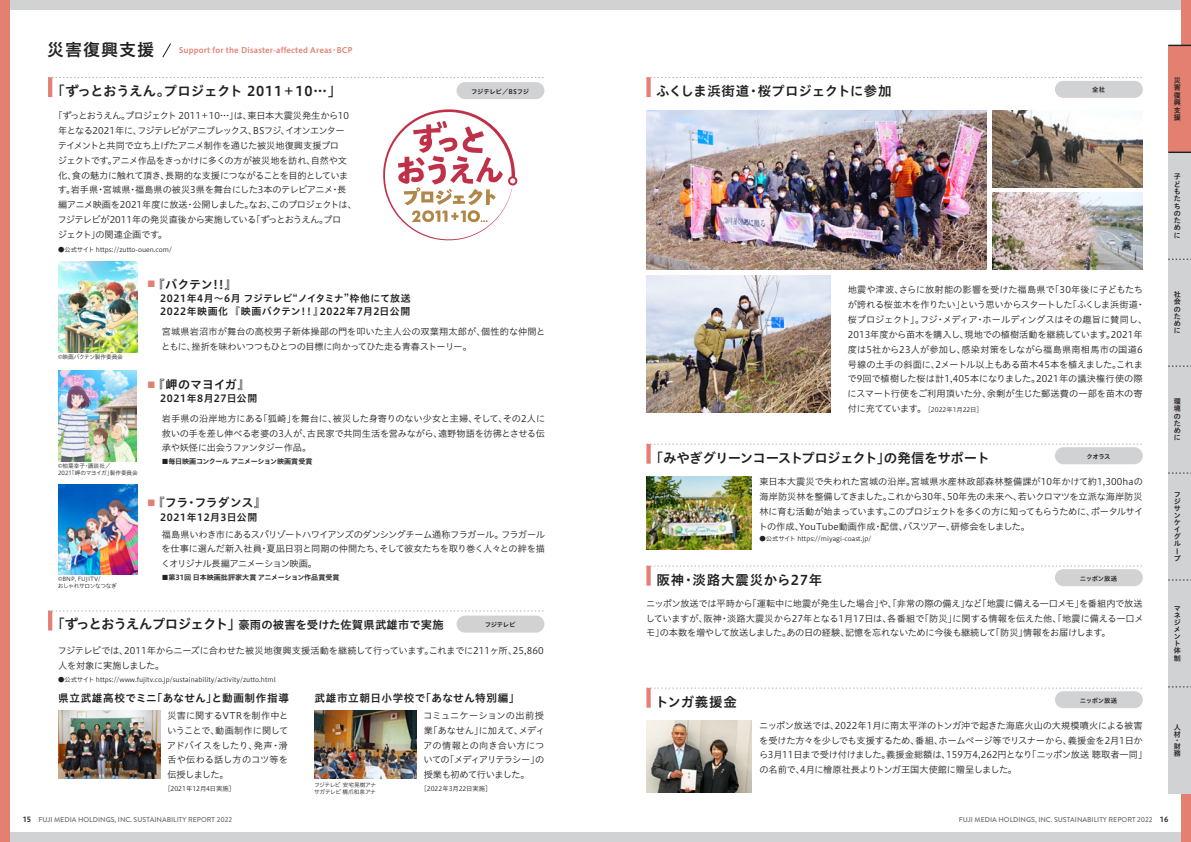
<style>
.page{position:relative;width:1191px;height:842px;background:#fff}
.page>*{position:absolute;margin:0;border:0;box-sizing:border-box;transform-origin:0 0}
.t1{font:17px "Hiragino UD Sans Std N W6";letter-spacing:.06em;color:#231f20}
.t2{font:13.5px "Hiragino UD Sans Std N W6";letter-spacing:-.01em;color:#231f20}
.t3{font:13.5px "Hiragino UD Sans Std N W6";letter-spacing:-.05em;color:#231f20}
.t4{font:13.5px "Hiragino UD Sans Std N W6";letter-spacing:.06em;color:#231f20}
.t5{font:12px "Hiragino UD Sans Std N W6";letter-spacing:-.03em;color:#231f20}
.t6{font:11.3px "Hiragino UD Sans Std N W6";letter-spacing:.005em;color:#231f20}
.t7{font:10.6px "Hiragino UD Sans Std N W6";letter-spacing:.06em;color:#231f20}
.t8{font:9.9px/13.5px "Hiragino UD Sans Std N W6";letter-spacing:.06em;color:#231f20}
.t9{font:9.2px/14.9px "Hiragino UD Sans Std N W3";letter-spacing:-.025em;color:#231f20;text-align:justify}
.t10{font:9.2px/14.9px "Hiragino UD Sans Std N W3";letter-spacing:-.045em;color:#231f20}
.t11{font:9.2px/14.9px "Hiragino UD Sans Std N W3";letter-spacing:-.005em;color:#231f20}
.t12{font:7.8px "Hiragino UD Sans Std N W6";letter-spacing:.02em;color:#e38072}
.t13{font:500 7.1px "Brandon Grotesque";color:#6c6d70}
.t14{font:7.1px/7.3px "Hiragino UD Sans Std N W6";letter-spacing:-.035em;color:#231f20;text-align:justify}
.t15{font:7.1px "Hiragino UD Sans Std N W6";color:#231f20}
.t16{font:6.4px "Hiragino UD Sans Std N W3";color:#231f20}
.t17{font:6.4px "Hiragino UD Sans Std N W6";letter-spacing:-.05em;color:#231f20}
.t18{font:5.7px/7.1px "Hiragino UD Sans Std N W3";letter-spacing:-.015em;color:#231f20}
.t19{font:5.7px/7.1px "Hiragino UD Sans Std N W3";letter-spacing:-.045em;color:#231f20}
.t20{font:5.7px/7.1px "Hiragino UD Sans Std N W3";letter-spacing:-.05em;color:#231f20}
.s1{font-size:8.5px;color:#e38072}
.s2{font-family:"Koz Go Pr 6 N"}
.s3{font-size:6.7px}
.s4{font-size:13.5px}
.s5{font-size:9.2px}
.s6{font-family:"Hiragino UD Sans Std N W6";font-weight:400;color:#231f20}
</style>
<div class="page">
<div style="left:0;top:0;width:1191px;height:10px;background:#d1d2d4"></div>
<div style="left:0;top:832px;width:1191px;height:10px;background:#d1d2d4"></div>
<div style="left:1181px;top:0;width:10px;height:842px;background:#e38072"></div>
<div style="left:1168px;top:45px;width:23px;height:107px;background:#e38072"></div>
<div style="left:1168px;top:152px;width:23px;height:107px;background:#d1d2d4"></div>
<div style="left:1168px;top:259px;width:23px;height:107px;background:#d1d2d4"></div>
<div style="left:1168px;top:366px;width:23px;height:107px;background:#d1d2d4"></div>
<div style="left:1168px;top:473px;width:23px;height:107px;background:#d1d2d4"></div>
<div style="left:1168px;top:580px;width:23px;height:107px;background:#d1d2d4"></div>
<div style="left:1168px;top:687px;width:23px;height:107px;background:#d1d2d4"></div>
<svg style="left:1168px;top:45px;width:23px;height:1px"></svg>
<svg style="left:1168px;top:152px;width:23px;height:1px"></svg>
<svg style="left:1168px;top:366px;width:23px;height:1px"></svg>
<svg style="left:1168px;top:259px;width:23px;height:1px"></svg>
<svg style="left:1168px;top:473px;width:23px;height:1px"></svg>
<svg style="left:1168px;top:580px;width:23px;height:1px"></svg>
<svg style="left:1168px;top:687px;width:23px;height:1px"></svg>
<svg style="left:52px;top:77px;width:492px;height:1px"></svg>
<div style="left:456px;top:82px;width:88px;height:17px;background:#d1d2d4;border-radius:9px"></div>
<hr style="left:48px;top:77px;width:4px;height:20px;background:#e38072">
<div style="left:0;top:0;width:10px;height:842px;background:#e38072"></div>
<svg style="left:162px;top:43px;width:9px;height:15px"></svg>
<svg style="left:383px;top:109px;width:134px;height:132px"></svg>
<div style="left:456px;top:616px;width:88px;height:17px;background:#d1d2d4;border-radius:9px"></div>
<svg style="left:52px;top:611px;width:492px;height:1px"></svg>
<hr style="left:48px;top:611px;width:4px;height:19px;background:#e38072">
<img style="left:58px;top:711px;width:102px;height:68px">
<img style="left:314px;top:711px;width:102px;height:68px">
<div style="left:1055px;top:81px;width:87px;height:17px;background:#d1d2d4;border-radius:9px"></div>
<svg style="left:650px;top:77px;width:492px;height:1px"></svg>
<img style="left:646px;top:111px;width:341px;height:158px">
<img style="left:646px;top:275px;width:185px;height:137px">
<img style="left:992px;top:111px;width:150px;height:76px">
<img style="left:992px;top:193px;width:150px;height:76px">
<div style="left:1055px;top:569px;width:87px;height:17px;background:#d1d2d4;border-radius:9px"></div>
<svg style="left:650px;top:566px;width:492px;height:1px"></svg>
<svg style="left:646px;top:566px;width:4px;height:20px"></svg>
<img style="left:646px;top:721px;width:105px;height:72px">
<div style="left:1055px;top:691px;width:87px;height:17px;background:#d1d2d4;border-radius:9px"></div>
<svg style="left:650px;top:688px;width:492px;height:1px"></svg>
<svg style="left:646px;top:688px;width:4px;height:20px"></svg>
<img style="left:646px;top:477px;width:105px;height:72px">
<svg style="left:650px;top:444px;width:492px;height:1px"></svg>
<svg style="left:646px;top:444px;width:4px;height:20px"></svg>
<div style="left:1055px;top:447px;width:87px;height:17px;background:#d1d2d4;border-radius:9px"></div>
<img style="left:58px;top:262px;width:79px;height:91px">
<img style="left:59px;top:371px;width:78px;height:90px">
<img style="left:58px;top:484px;width:79px;height:91px">
<svg style="left:646px;top:77px;width:4px;height:20px"></svg>
<h1 class="t1" style="left:47px;top:37px;width:109px">災害復興支援</h1>
<p class="t12" style="left:179px;top:44px;width:175px">Support for the Disaster-affected Areas・BCP</p>
<h2 class="t2" style="left:51px;top:80px;width:291px">「ずっとおうえん。プロジェクト 2011＋10…」</h2>
<p class="t17" style="left:471px;top:86px;width:59px">フジテレビ／BSフジ</p>
<p class="t10" style="left:58px;top:108px;width:301px;text-indent:-4px">「ずっとおうえん。プロジェクト 2011＋10…」は、東日本大震災発生から10年となる2021年に、フジテレビがアニプレックス、BSフジ、イオンエンター<br>テイメントと共同で立ち上げたアニメ制作を通じた被災地復興支援プロ<br>ジェクトです。アニメ作品をきっかけに多くの方が被災地を訪れ、自然や文化、食の魅力に触れて頂き、長期的な支援につながることを目的としています。岩手県・宮城県・福島県の被災3県を舞台にした3本のテレビアニメ・長編アニメ映画を2021年度に放送・公開しました。なお、このプロジェクトは、フジテレビが2011年の発災直後から実施している「ずっとおうえん。プロ<br>ジェクト」の関連企画です。</p>
<p class="t16" style="left:58px;top:244px;width:115px">●公式サイト https://zutto-ouen.com/</p>
<h3 class="t5" style="left:147px;top:275px;width:91px"><span class="s1">■</span>『バクテン!!』</h3>
<p class="t8" style="left:160px;top:291px;width:252px">2021年4月～6月 フジテレビ“ノイタミナ”枠他にて放送<br>2022年映画化 『映画バクテン！！』2022年7月2日公開</p>
<p class="t18" style="left:58px;top:353px;width:66px"><span class="s2">©</span>映画バクテン製作委員会</p>
<p class="t18" style="left:58px;top:462px;width:81px"><span class="s2">©</span>柏葉幸子・講談社／<br>2021「岬のマヨイガ」製作委員会</p>
<p class="t19" style="left:58px;top:575px;width:60px"><span class="s2">©</span>BNP, FUJITV/<br>おしゃれサロンなつなぎ</p>
<p class="t9" style="left:161px;top:323px;width:386px">宮城県岩沼市が舞台の高校男子新体操部の門を叩いた主人公の双葉翔太郎が、個性的な仲間とともに、挫折を味わいつつもひとつの目標に向かってひた走る青春ストーリー。</p>
<h3 class="t5" style="left:147px;top:375px;width:104px"><span class="s1">■</span>『岬のマヨイガ』</h3>
<p class="t8" style="left:160px;top:391px;width:99px">2021年8月27日公開</p>
<p class="t9" style="left:162px;top:410px;width:385px">岩手県の沿岸地方にある「狐崎」を舞台に、被災した身寄りのない少女と主婦、そして、その2人に救いの手を差し伸べる老婆の3人が、古民家で共同生活を営みながら、遠野物語を彷彿とさせる伝承や妖怪に出会うファンタジー作品。</p>
<p class="t14" style="left:162px;top:458px;width:152px"><span class="s3">■</span>毎日映画コンクール アニメーション映画賞受賞</p>
<h3 class="t5" style="left:147px;top:494px;width:120px"><span class="s1">■</span>『フラ・フラダンス』</h3>
<p class="t8" style="left:160px;top:510px;width:99px">2021年12月3日公開</p>
<p class="t9" style="left:161px;top:526px;width:385px">福島県いわき市にあるスパリゾートハワイアンズのダンシングチーム通称フラガール。フラガールを仕事に選んだ新入社員・夏凪日羽と同期の仲間たち、そして彼女たちを取り巻く人々との絆を描くオリジナル長編アニメーション映画。</p>
<p class="t15" style="left:162px;top:572px;width:179px"><span class="s3">■</span>第31回 日本映画批評家大賞 アニメーション作品賞受賞</p>
<p class="t6" style="left:51px;top:616px;width:394px"><span class="s4">「ずっとおうえんプロジェクト」</span>豪雨の被害を受けた佐賀県武雄市で実施</p>
<p class="t17" style="left:485px;top:620px;width:32px">フジテレビ</p>
<p class="t9" style="left:58px;top:642px;width:488px">フジテレビでは、2011年からニーズに合わせた被災地復興支援活動を継続して行っています。これまでに211ヶ所、25,860人を対象に実施しました。</p>
<p class="t16" style="left:58px;top:675px;width:219px">●公式サイト https://www.fujitv.co.jp/sustainability/activity/zutto.html</p>
<p class="t7" style="left:58px;top:690px;width:232px">県立武雄高校でミニ「あなせん」と動画制作指導</p>
<p class="t9" style="left:167px;top:707px;width:123px">災害に関するVTRを制作中ということで、動画制作に関してアドバイスをしたり、発声・滑舌や伝わる話し方のコツ等を伝授しました。</p>
<p class="t16" style="left:167px;top:784px;width:66px">[2021年12月4日実施]</p>
<p class="t7" style="left:314px;top:690px;width:207px">武雄市立朝日小学校で「あなせん特別編」</p>
<p class="t9" style="left:423px;top:707px;width:123px">コミュニケーションの出前授業「あなせん」に加えて、メディアの情報との向き合い方についての「メディアリテラシー」の授業も初めて行いました。</p>
<p class="t20" style="left:314px;top:780px;width:63px">フジテレビ安宅晃樹アナサガテレビ 橋爪和泉アナ</p>
<p class="t16" style="left:424px;top:784px;width:66px">[2022年3月22日実施]</p>
<h2 class="t2" style="left:656px;top:81px;width:237px">ふくしま浜街道・桜プロジェクトに参加</h2>
<p class="t17" style="left:1092px;top:85px;width:14px">全社</p>
<p class="t11" style="left:847px;top:282px;width:301px">地震や津波、さらに放射能の影響を受けた福島県で「30年後に子どもたちが誇れる桜並木を作りたい」という思いからスタートした「ふくしま浜街道・桜プロジェクト」。フジ・メディア・ホールディングスはその趣旨に賛同し、2013年度から苗木を購入し、現地での植樹活動を継続しています。2021年度は5社から23人が参加し、感染対策をしながら福島県南相馬市の国道6号線の土手の斜面に、2メートル以上もある苗木45本を植えました。これまで9回で植樹した桜は計1,405本になりました。2021年の議決権行使の際にスマート行使をご利用頂いた分、余剰が生じた郵送費の一部を苗木の寄</p>
<p class="t16" style="left:847px;top:405px;width:136px"><span class="s5">付に充てています。</span> [2022年1月22日］</p>
<h2 class="t3" style="left:650px;top:447px;width:341px">「みやぎグリーンコーストプロジェクト」の発信をサポート</h2>
<p class="t9" style="left:758px;top:474px;width:386px">東日本大震災で失われた宮城の沿岸。宮城県水産林政部森林整備課が10年かけて約1,300haの海岸防災林を整備してきました。これから30年、50年先の未来へ、若いクロマツを立派な海岸防災林に育む活動が始まっています。このプロジェクトを多くの方に知ってもらうために、ポータルサイトの作成、YouTube動画作成・配信、バスツアー、研修会をしました。</p>
<p class="t16" style="left:759px;top:534px;width:113px">●公式サイト https://miyagi-coast.jp/</p>
<p class="t17" style="left:1086px;top:451px;width:25px">クオラス</p>
<h2 class="t4" style="left:656px;top:569px;width:167px">阪神・淡路大震災から27年</h2>
<p class="t17" style="left:1080px;top:573px;width:39px">ニッポン放送</p>
<p class="t9" style="left:646px;top:595px;width:499px">ニッポン放送では平時から「運転中に地震が発生した場合」や、「非常の際の備え」など「地震に備える一口メモ」を番組内で放送していますが、阪神・淡路大震災から27年となる1月17日は、各番組で「防災」に関する情報を伝えた他、「地震に備える一口メモ」の本数を増やして放送しました。あの日の経験、記憶を忘れないために今後も継続して「防災」情報をお届けします。</p>
<h2 class="t2" style="left:655px;top:691px;width:83px">トンガ義援金</h2>
<p class="t17" style="left:1080px;top:695px;width:39px">ニッポン放送</p>
<p class="t9" style="left:759px;top:717px;width:390px;text-align:left">ニッポン放送では、2022年1月に南太平洋のトンガ沖で起きた海底火山の大規模噴火による被害を受けた方々を少しでも支援するため、番組、ホームページ等でリスナーから、義援金を2月1日から3月11日まで受け付けました。義援金総額は、159万4,262円となり「ニッポン放送 聴取者一同」の名前で、4月に檜原社長よりトンガ王国大使館に贈呈しました。</p>
<p class="t14" style="left:1173px;top:76px;width:8px">災害復興支援</p>
<p class="t14" style="left:1173px;top:172px;width:8px">子どもたちのために</p>
<p class="t14" style="left:1173px;top:290px;width:8px">社会のために</p>
<p class="t14" style="left:1173px;top:397px;width:8px">環境のために</p>
<p class="t14" style="left:1173px;top:490px;width:8px;line-height:7px">フジサンケイ</p>
<p class="t14" style="left:1173px;top:532px;width:9px;text-align:left">グループ</p>
<p class="t14" style="left:1173px;top:604px;width:8px;text-align:left">マネジメント体制</p>
<p class="t14" style="left:1173px;top:723px;width:8px">人材</p>
<p class="t14" style="left:1173px;top:737px;width:8px;line-height:5.7px">・財</p>
<p class="t14" style="left:1173px;top:749px;width:8px">務</p>
<p class="t13" style="left:23px;top:815px;width:211px"><span class="s6">15</span> FUJI MEDIA HOLDINGS, INC. SUSTAINABILITY REPORT 2022</p>
<p class="t13" style="left:958px;top:815px;width:211px">FUJI MEDIA HOLDINGS, INC. SUSTAINABILITY REPORT 2022 <span class="s6">16</span></p>
</div>
